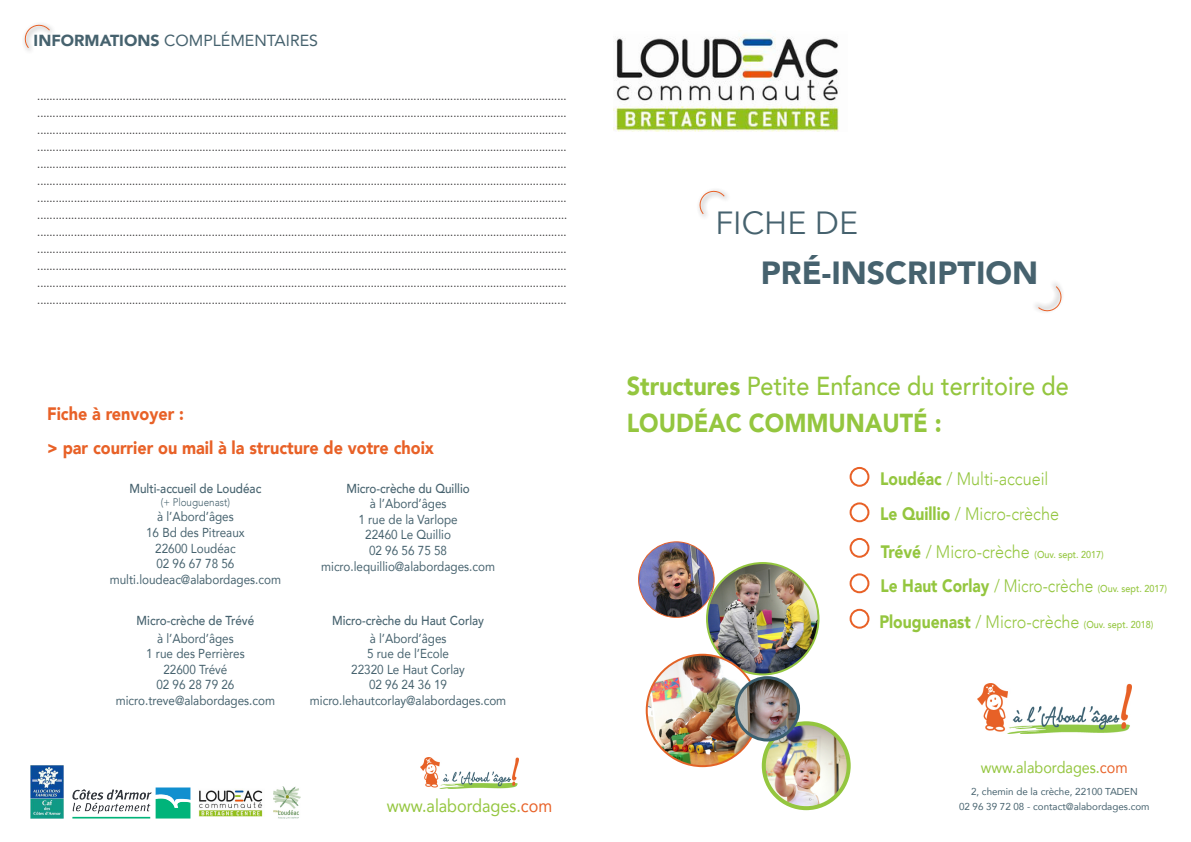
<style>
.page{position:relative;width:1191px;height:842px;background:#fff}
.page>*{position:absolute;margin:0;border:0;box-sizing:border-box;transform-origin:0 0}
.t1{font:900 32px "Avenir";color:#46626e}
.t2{font:32px "Avenir";color:#46626e}
.t3{font:900 26px/37.3px "Avenir";color:#94c63f;scale:.9 1}
.Titre_3{font:900 18px "Avenir";color:#e86127;scale:.9 1}
.t4{font:300 18px "Avenir";color:#94c63f;scale:.9 1}
.t5{font:18px "Avenir";color:#94c63f;scale:.9 1}
.t6{font:16px "Avenir";color:#46626e}
.t7{font:16px "Avenir";color:#94c63f;scale:.9 1}
.t8{font:13px "Avenir";color:#46626e;scale:.9 1}
.t9{font:500 13px "Avenir";color:#46626e;scale:.9 1}
.t10{font:11px/17px "Avenir";color:#333233;text-align:justify}
.t11{font:300 11px "Avenir";color:#46626e;scale:.9 1}
.t12{font:500 10px "Avenir";color:#94c63f;scale:.9 1}
.t13{font:10px "Avenir";color:#46626e}
.s1{font-weight:900}
.s2{color:#e86127}
.s3{font-weight:500}
.s4{font-weight:900;font-size:18px}
.s5{font-weight:300;font-size:18px}
</style>
<div class="page">
<img style="left:613px;top:34px;width:226px;height:98px">
<img style="left:199px;top:789px;width:64px;height:28px">
<svg style="left:698px;top:190px;width:27px;height:25px"></svg>
<svg style="left:1037px;top:285px;width:25px;height:27px"></svg>
<div style="left:849px;top:502px;width:20px;height:20px;border:2px solid #e86127;border-radius:50%"></div>
<div style="left:849px;top:609px;width:20px;height:20px;border:2px solid #e86127;border-radius:50%"></div>
<div style="left:849px;top:467px;width:20px;height:20px;border:2px solid #e86127;border-radius:50%"></div>
<div style="left:849px;top:538px;width:20px;height:20px;border:2px solid #e86127;border-radius:50%"></div>
<img style="left:638px;top:542px;width:76px;height:75px;border-radius:38px">
<div style="left:638px;top:541px;width:76px;height:77px;border:1px solid #e86127;border-radius:50%"></div>
<img style="left:707px;top:563px;width:111px;height:111px;border-radius:56px">
<div style="left:706px;top:562px;width:113px;height:113px;border:2px solid #94c63f;border-radius:50%"></div>
<img style="left:764px;top:723px;width:84px;height:85px;border-radius:42px">
<div style="left:762px;top:721px;width:88px;height:89px;border:4px solid #94c63f;border-radius:50%"></div>
<img style="left:648px;top:655px;width:110px;height:111px">
<img style="left:736px;top:678px;width:62px;height:62px;border-radius:31px">
<div style="left:734px;top:676px;width:66px;height:65px;border:3px solid #3b6070;border-radius:50%"></div>
<div style="left:31px;top:766px;width:33px;height:53px;background:#6ab9b1"></div>
<img style="left:31px;top:766px;width:33px;height:52px">
<img style="left:72px;top:788px;width:118px;height:31px">
<img style="left:977px;top:684px;width:154px;height:50px">
<img style="left:420px;top:757px;width:98px;height:32px">
<img style="left:273px;top:787px;width:27px;height:32px">
<svg style="left:23px;top:24px;width:28px;height:25px"></svg>
<div style="left:849px;top:573px;width:20px;height:20px;border:2px solid #e86127;border-radius:50%"></div>
<p class="t6" style="left:34px;top:28px;width:286px"><span class="s1">INFORMATIONS</span> COMPLÉMENTAIRES</p>
<p class="t10" style="left:37px;top:88px;width:531px">............................................................................................................................................................................. ............................................................................................................................................................................. ............................................................................................................................................................................. ............................................................................................................................................................................. ............................................................................................................................................................................. ............................................................................................................................................................................. ............................................................................................................................................................................. ............................................................................................................................................................................ ............................................................................................................................................................................. ............................................................................................................................................................................. ............................................................................................................................................................................. ............................................................................................................................................................................. .............................................................................................................................................................................</p>
<p class="Titre_3" style="left:47px;top:398px;width:153px">Fiche à renvoyer :</p>
<p class="Titre_3" style="left:47px;top:432px;width:431px">&gt; par courrier ou mail à la structure de votre choix</p>
<p class="t9" style="left:129px;top:477px;width:148px">Multi-accueil de Loudéac</p>
<p class="t11" style="left:161px;top:496px;width:78px">(+ Plouguenast)</p>
<p class="t8" style="left:157px;top:506px;width:87px">à l’Abord’âges</p>
<p class="t8" style="left:146px;top:522px;width:111px">16 Bd des Pitreaux</p>
<p class="t8" style="left:155px;top:538px;width:91px">22600 Loudéac</p>
<p class="t8" style="left:156px;top:553px;width:88px">02 96 67 78 56</p>
<p class="t8" style="left:110px;top:569px;width:192px">multi.loudeac@alabordages.com</p>
<p class="t9" style="left:137px;top:609px;width:132px">Micro-crèche de Trévé</p>
<p class="t8" style="left:157px;top:628px;width:87px">à l’Abord’âges</p>
<p class="t8" style="left:146px;top:643px;width:111px">1 rue des Perrières</p>
<p class="t8" style="left:163px;top:659px;width:73px">22600 Trévé</p>
<p class="t8" style="left:156px;top:674px;width:88px">02 96 28 79 26</p>
<p class="t8" style="left:116px;top:690px;width:178px">micro.treve@alabordages.com</p>
<p class="t9" style="left:346px;top:477px;width:139px">Micro-crèche du Quillio</p>
<p class="t8" style="left:370px;top:493px;width:87px">à l’Abord’âges</p>
<p class="t8" style="left:358px;top:509px;width:112px">1 rue de la Varlope</p>
<p class="t8" style="left:365px;top:524px;width:97px">22460 Le Quillio</p>
<p class="t8" style="left:369px;top:540px;width:88px">02 96 56 75 58</p>
<p class="t8" style="left:321px;top:556px;width:194px">micro.lequillio@alabordages.com</p>
<p class="t9" style="left:332px;top:609px;width:170px">Micro-crèche du Haut Corlay</p>
<p class="t8" style="left:370px;top:628px;width:87px">à l’Abord’âges</p>
<p class="t8" style="left:367px;top:643px;width:93px">5 rue de l’Ecole</p>
<p class="t8" style="left:351px;top:659px;width:128px">22320 Le Haut Corlay</p>
<p class="t8" style="left:369px;top:674px;width:88px">02 96 24 36 19</p>
<p class="t8" style="left:310px;top:690px;width:220px">micro.lehautcorlay@alabordages.com</p>
<p class="t5" style="left:387px;top:791px;width:185px">www.alabordages.<span class="s2">com</span></p>
<p class="t2" style="left:715px;top:204px;width:144px">FICHE DE</p>
<p class="t1" style="left:761px;top:245px;width:279px">PRÉ-INSCRIPTION</p>
<p class="t3" style="left:626px;top:366px;width:493px">Structures <span class="s3">Petite Enfance du territoire de<br></span>LOUDÉAC COMMUNAUTÉ :</p>
<p class="t4" style="left:880px;top:468px;width:189px"><span class="s1">Loudéac</span> / Multi-accueil</p>
<p class="t4" style="left:880px;top:503px;width:200px"><span class="s1">Le Quillio</span> / Micro-crèche</p>
<p class="t12" style="left:880px;top:546px;width:249px"><span class="s4">Trévé</span> <span class="s5">/ Micro-crèche</span> (Ouv. sept. 2017)</p>
<p class="t12" style="left:880px;top:580px;width:320px"><span class="s4">Le Haut Corlay</span> <span class="s5">/ Micro-crèche</span> (Ouv. sept. 2017)</p>
<p class="t12" style="left:879px;top:616px;width:306px"><span class="s4">Plouguenast</span> <span class="s5">/ Micro-crèche</span> (Ouv. sept. 2018)</p>
<p class="t7" style="left:981px;top:755px;width:165px">www.alabordages.<span class="s2">com</span></p>
<p class="t13" style="left:971px;top:784px;width:168px">2, chemin de la crèche, 22100 TADEN</p>
<p class="t13" style="left:959px;top:799px;width:192px">02 96 39 72 08 - contact@alabordages.com</p>
</div>
